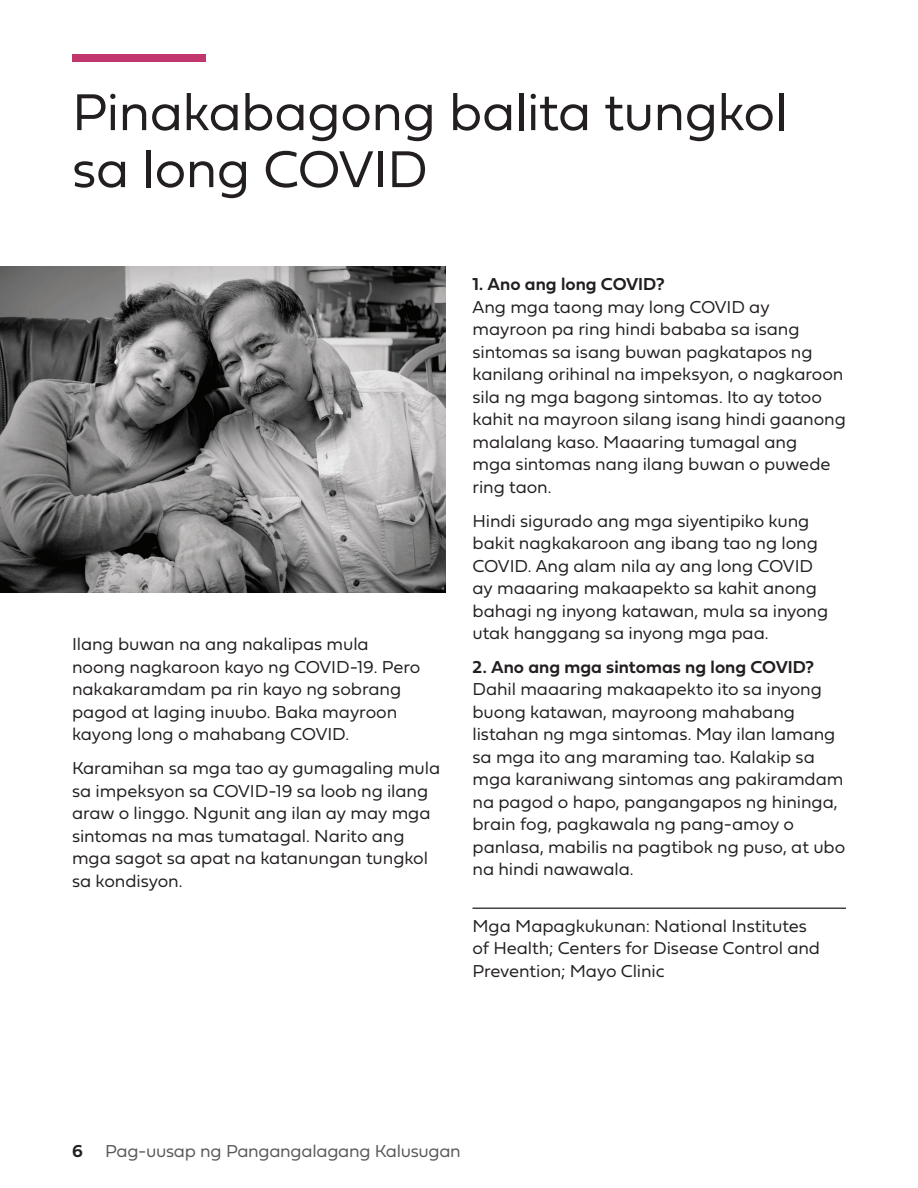
<style>
.page{position:relative;width:918px;height:1188px;background:#fff}
.page>*{position:absolute;margin:0;border:0;box-sizing:border-box;transform-origin:0 0}
.B_HEAD_36{font:54px/57px "Fieldwork Geo Light";letter-spacing:-.015em;color:#231f20}
.B_BODY_12pt{font:18px/22.5px "Fieldwork Geo Light";letter-spacing:-.005em;color:#231f20}
.B_Sources_Rule{font:18px/22.5px "Fieldwork Geo Light";letter-spacing:-.005em;color:#231f20}
.t1{font:18px "Fieldwork Geo Light";letter-spacing:-.015em;color:#57585a}
.s1{font-family:"Fieldwork Geo Demibold"}
.s2{font-family:"Fieldwork Geo Demibold";color:#231f20}
</style>
<div class="page">
<hr style="left:472px;top:908px;width:374px;height:1px;background:#424346">
<img style="left:0;top:267px;width:446px;height:326px">
<div style="left:72px;top:54px;width:133px;height:8px;background:#c1376d"></div>
<p class="B_HEAD_36" style="left:72px;top:81px;width:717px">Pinakabagong balita tungkol sa long COVID</p>
<p class="B_BODY_12pt" style="left:72px;top:632px;width:350px">Ilang buwan na ang nakalipas mula noong nagkaroon kayo ng COVID-19. Pero nakakaramdam pa rin kayo ng sobrang pagod at laging inuubo. Baka mayroon kayong long o mahabang COVID.</p>
<p class="B_BODY_12pt" style="left:72px;top:756px;width:370px">Karamihan sa mga tao ay gumagaling mula sa impeksyon sa COVID-19 sa loob ng ilang araw o linggo. Ngunit ang ilan ay may mga sintomas na mas tumatagal. Narito ang mga sagot sa apat na katanungan tungkol sa kondisyon.</p>
<p class="B_BODY_12pt" style="left:472px;top:272px;width:375px"><span class="s1">1. Ano ang long COVID?<br></span>Ang mga taong may long COVID ay mayroon pa ring hindi bababa sa isang sintomas sa isang buwan pagkatapos ng kanilang orihinal na impeksyon, o nagkaroon sila ng mga bagong sintomas. Ito ay totoo kahit na mayroon silang isang hindi gaanong malalang kaso. Maaaring tumagal ang<br>mga sintomas nang ilang buwan o puwede ring taon.</p>
<p class="B_BODY_12pt" style="left:472px;top:508px;width:357px">Hindi sigurado ang mga siyentipiko kung bakit nagkakaroon ang ibang tao ng long COVID. Ang alam nila ay ang long COVID ay maaaring makaapekto sa kahit anong bahagi ng inyong katawan, mula sa inyong utak hanggang sa inyong mga paa.</p>
<p class="B_BODY_12pt" style="left:472px;top:655px;width:374px"><span class="s1">2. Ano ang mga sintomas ng long COVID?<br></span>Dahil maaaring makaapekto ito sa inyong buong katawan, mayroong mahabang listahan ng mga sintomas. May ilan lamang sa mga ito ang maraming tao. Kalakip sa mga karaniwang sintomas ang pakiramdam na pagod o hapo, pangangapos ng hininga, brain fog, pagkawala ng pang-amoy o panlasa, mabilis na pagtibok ng puso, at ubo na hindi nawawala.</p>
<p class="B_Sources_Rule" style="left:472px;top:913px;width:349px">Mga Mapagkukunan: National Institutes of Health; Centers for Disease Control and<br>Prevention; Mayo Clinic</p>
<p class="t1" style="left:72px;top:1136px;width:390px"><span class="s2">6</span> Pag-uusap ng Pangangalagang Kalusugan</p>
</div>
